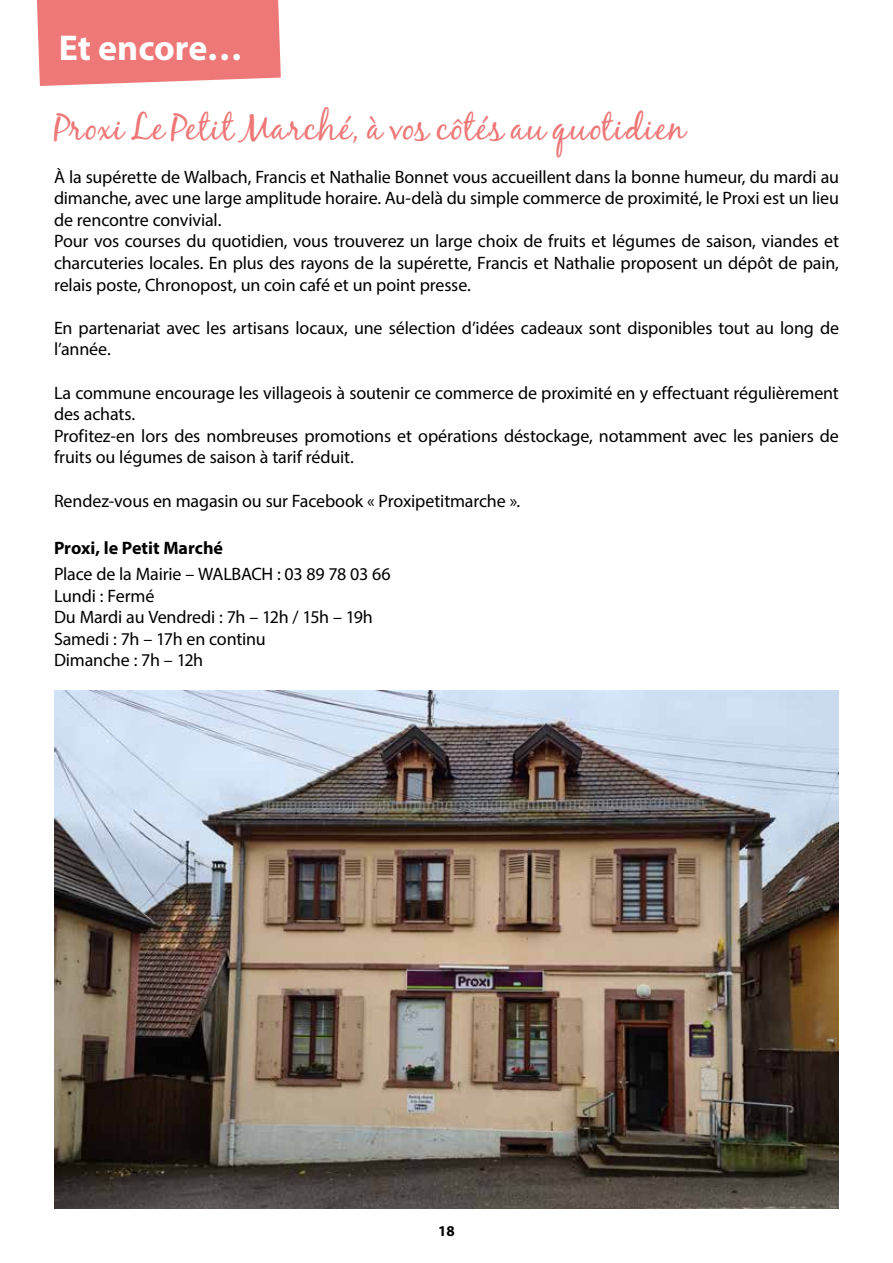
<style>
.page{position:relative;width:893px;height:1263px;background:#fff}
.page>*{position:absolute;margin:0;border:0;box-sizing:border-box;transform-origin:0 0}
.t1{font:36px "Black Jack";letter-spacing:.035em;color:#ee7878}
.t2{font:700 36px "Myriad Pro";letter-spacing:-.005em;color:#fff}
.t3{font:18px/21.6px "Myriad Pro";letter-spacing:-.01em;color:#000}
.t4{font:700 18px "Myriad Pro";color:#000}
.t5{font:700 15px "Myriad Pro";color:#000}
</style>
<div class="page">
<div style="left:37px;top:0;width:244px;height:86px;background:#ee7878"></div>
<img style="left:54px;top:691px;width:785px;height:518px">
<h1 class="t2" style="left:59px;top:24px;width:186px">Et encore…</h1>
<h1 class="t1" style="left:54px;top:106px;width:633px">Proxi Le Petit Marché, à vos côtés au quotidien</h1>
<p class="t3" style="left:54px;top:165px;width:786px">À la supérette de Walbach, Francis et Nathalie Bonnet vous accueillent dans la bonne humeur, du mardi au dimanche, avec une large amplitude horaire. Au-delà du simple commerce de proximité, le Proxi est un lieu de rencontre convivial.<br>Pour vos courses du quotidien, vous trouverez un large choix de fruits et légumes de saison, viandes et charcuteries locales. En plus des rayons de la supérette, Francis et Nathalie proposent un dépôt de pain, relais poste, Chronopost, un coin café et un point presse.</p>
<p class="t3" style="left:54px;top:317px;width:786px">En partenariat avec les artisans locaux, une sélection d’idées cadeaux sont disponibles tout au long de l’année.</p>
<p class="t3" style="left:54px;top:381px;width:786px">La commune encourage les villageois à soutenir ce commerce de proximité en y effectuant régulièrement des achats.<br>Profitez-en lors des nombreuses promotions et opérations déstockage, notamment avec les paniers de fruits ou légumes de saison à tarif réduit.</p>
<p class="t3" style="left:54px;top:489px;width:468px">Rendez-vous en magasin ou sur Facebook « Proxipetitmarche ».</p>
<p class="t4" style="left:54px;top:536px;width:171px">Proxi, le Petit Marché</p>
<p class="t3" style="left:54px;top:563px;width:338px">Place de la Mairie – WALBACH : 03 89 78 03 66<br>Lundi : Fermé<br>Du Mardi au Vendredi : 7h – 12h / 15h – 19h<br>Samedi : 7h – 17h en continu<br>Dimanche : 7h – 12h</p>
<p class="t5" style="left:438px;top:1221px;width:18px">18</p>
</div>
